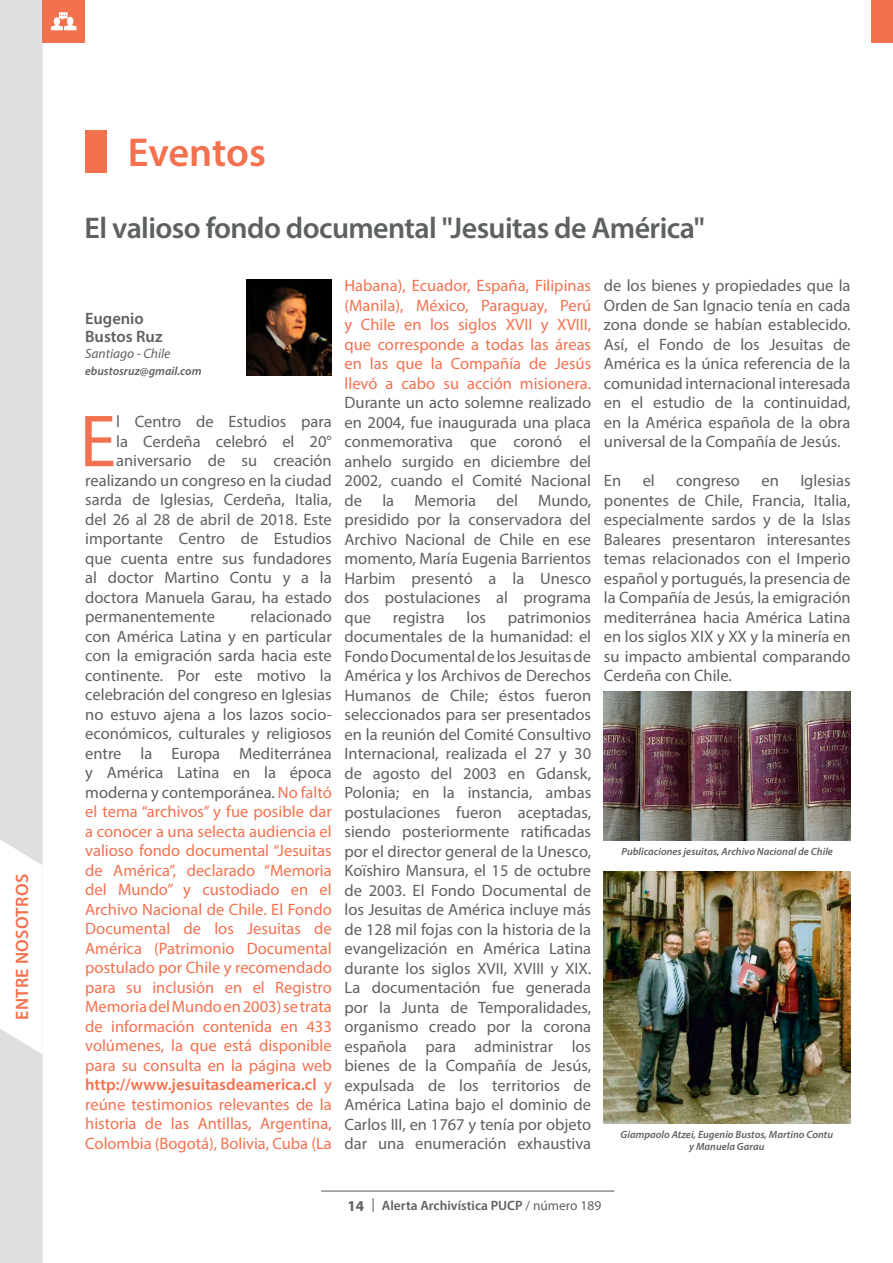
<style>
.page{position:relative;width:893px;height:1263px;background:#fff}
.page>*{position:absolute;margin:0;border:0;box-sizing:border-box;transform-origin:0 0}
.t1{font:74.4px "Myriad Pro";color:#f3714f}
.t2{font:600 40.5px "Myriad Pro";letter-spacing:-.005em;color:#f3714f}
.t3{font:600 30px "Myriad Pro";letter-spacing:-.02em;color:#5d6161}
.t4{font:600 18px "Myriad Pro";letter-spacing:.02em;color:#f3714f}
.t5{font:16.5px/19.5px "Myriad Pro";color:#5d6161;text-align:justify}
.t6{font:16.5px/19.5px "Myriad Pro";color:#f3714f;text-align:justify}
.t7{font:600 16.5px "Myriad Pro";color:#5d6161}
.t8{font:600 13.5px "Myriad Pro";color:#5d6161}
.t9{font:italic 13.5px "Myriad Pro";color:#5d6161}
.t10{font:italic 600 12px "Myriad Pro";color:#5d6161}
.t11{font:italic 600 10.5px "Myriad Pro";color:#5d6161}
.s1{color:#5d6161}
.s2{font-weight:600}
.s3{color:#f3714f}
.s4{font-weight:700;font-size:15px}
.s5{font-weight:400}
</style>
<div class="page">
<hr style="left:321px;top:1191px;width:293px;height:1px;background:#5a5959">
<svg style="left:373px;top:1198px;width:1px;height:14px"></svg>
<div style="left:0;top:0;width:43px;height:1263px;background:#dedfde"></div>
<svg style="left:0;top:839px;width:43px;height:215px"></svg>
<div style="left:43px;top:0;width:42px;height:43px;background:#f3714f"></div>
<svg style="left:51px;top:12px;width:26px;height:18px"></svg>
<div style="left:872px;top:0;width:21px;height:43px;background:#f3714f"></div>
<img style="left:246px;top:280px;width:86px;height:95px">
<img style="left:604px;top:872px;width:246px;height:252px">
<img style="left:604px;top:692px;width:246px;height:148px">
<div style="left:85px;top:130px;width:22px;height:42px;background:#f3714f"></div>
<p class="t4" style="left:11px;top:1020px;width:148px;rotate:-90deg">ENTRE NOSOTROS</p>
<p class="t2" style="left:128px;top:127px;width:140px">Eventos</p>
<p class="t3" style="left:85px;top:209px;width:622px">El valioso fondo documental "Jesuitas de América"</p>
<p class="t7" style="left:85px;top:308px;width:60px">Eugenio</p>
<p class="t7" style="left:85px;top:326px;width:79px">Bustos Ruz</p>
<p class="t9" style="left:85px;top:345px;width:87px">Santiago - Chile</p>
<p class="t10" style="left:85px;top:363px;width:118px">ebustosruz@gmail.com</p>
<p class="t1" style="left:80px;top:395px;width:38px">E</p>
<p class="t5" style="left:116px;top:412px;width:217px">l Centro de Estudios para</p>
<p class="t5" style="left:116px;top:431px;width:217px">la Cerdeña celebró el 20°</p>
<p class="t5" style="left:116px;top:451px;width:217px">aniversario de su creación</p>
<p class="t5" style="left:85px;top:470px;width:248px">realizando un congreso en la ciudad</p>
<p class="t5" style="left:85px;top:490px;width:248px">sarda de Iglesias, Cerdeña, Italia,</p>
<p class="t5" style="left:85px;top:509px;width:248px">del 26 al 28 de abril de 2018. Este</p>
<p class="t5" style="left:85px;top:529px;width:248px">importante Centro de Estudios</p>
<p class="t5" style="left:85px;top:548px;width:248px">que cuenta entre sus fundadores</p>
<p class="t5" style="left:85px;top:568px;width:248px">al doctor Martino Contu y a la</p>
<p class="t5" style="left:85px;top:587px;width:248px">doctora Manuela Garau, ha estado</p>
<p class="t5" style="left:85px;top:607px;width:131px">permanentemente</p>
<p class="t6" style="left:85px;top:607px;width:248px;text-indent:165px"><span class="s1">relacionado con América Latina y en particular con la emigración sarda hacia este continente. Por este motivo la celebración del congreso en Iglesias no estuvo ajena a los lazos socio&shy;económicos, culturales y religiosos entre la Europa Mediterránea y América Latina en la época moderna y contemporánea.</span> No faltó el tema “archivos” y fue posible dar a conocer a una selecta audiencia el valioso fondo documental “Jesuitas de América”, declarado “Memoria del Mundo” y custodiado en el Archivo Nacional de Chile. El Fondo Documental de los Jesuitas de América (Patrimonio Documental postulado por Chile y recomendado para su inclusión en el Registro Memoria del Mundo en 2003) se trata de información contenida en 433 volúmenes, la que está disponible para su consulta en la página web <span class="s2">http://www.jesuitasdeamerica.cl</span> y reúne testimonios relevantes de la historia de las Antillas, Argentina, Colombia (Bogotá), Bolivia, Cuba (La</p>
<p class="t5" style="left:345px;top:276px;width:248px"><span class="s3">Habana), Ecuador, España, Filipinas (Manila), México, Paraguay, Perú y Chile en los siglos XVII y XVIII, que corresponde a todas las áreas en las que la Compañía de Jesús llevó a cabo su acción misionera.<br></span>Durante un acto solemne realizado en 2004, fue inaugurada una placa conmemorativa que coronó el anhelo surgido en diciembre del 2002, cuando el Comité Nacional de la Memoria del Mundo, presidido por la conservadora del Archivo Nacional de Chile en ese momento, María Eugenia Barrientos Harbim presentó a la Unesco dos postulaciones al programa que</p>
<p class="t5" style="left:393px;top:607px;width:53px">registra</p>
<p class="t5" style="left:466px;top:607px;width:21px">los</p>
<p class="t5" style="left:345px;top:607px;width:248px;text-indent:163px">patrimonios documentales de la humanidad: el Fondo Documental de los Jesuitas de América y los Archivos de Derechos Humanos de Chile; éstos fueron seleccionados para ser presentados en la reunión del Comité Consultivo Internacional, realizada el 27 y 30 de agosto del 2003 en Gdansk, Polonia; en la instancia, ambas postulaciones fueron aceptadas, siendo posteriormente ratificadas por el director general de la Unesco, Koïshiro Mansura, el 15 de octubre de 2003. El Fondo Documental de los Jesuitas de América incluye más de 128 mil fojas con la historia de la evangelización en América Latina durante los siglos XVII, XVIII y XIX.<br>La documentación fue generada por la Junta de Temporalidades, organismo creado por la corona española para administrar los bienes de la Compañía de Jesús, expulsada de los territorios de América Latina bajo el dominio de Carlos III, en 1767 y tenía por objeto dar una enumeración exhaustiva</p>
<p class="t5" style="left:604px;top:276px;width:248px">de los bienes y propiedades que la Orden de San Ignacio tenía en cada zona donde se habían establecido.<br>Así, el Fondo de los Jesuitas de América es la única referencia de la comunidad internacional interesada en el estudio de la continuidad, en la América española de la obra universal de la Compañía de Jesús.</p>
<p class="t5" style="left:604px;top:471px;width:19px">En</p>
<p class="t5" style="left:643px;top:471px;width:14px">el</p>
<p class="t5" style="left:676px;top:471px;width:65px">congreso</p>
<p class="t5" style="left:761px;top:471px;width:19px">en</p>
<p class="t5" style="left:604px;top:471px;width:248px;text-indent:196px">Iglesias ponentes de Chile, Francia, Italia, especialmente sardos y de la Islas Baleares presentaron interesantes temas relacionados con el Imperio español y portugués, la presencia de la Compañía de Jesús, la emigración mediterránea hacia América Latina en los siglos XIX y XX y la minería en su impacto ambiental comparando Cerdeña con Chile.</p>
<p class="t11" style="left:622px;top:844px;width:213px">Publicaciones jesuitas, Archivo Nacional de Chile</p>
<p class="t11" style="left:621px;top:1128px;width:214px">Giampaolo Atzei, Eugenio Bustos, Martino Contu</p>
<p class="t11" style="left:689px;top:1140px;width:77px">y Manuela Garau</p>
<p class="t8" style="left:348px;top:1197px;width:255px"><span class="s4">14</span> Alerta Archivística PUCP <span class="s5">/ número 189</span></p>
</div>
